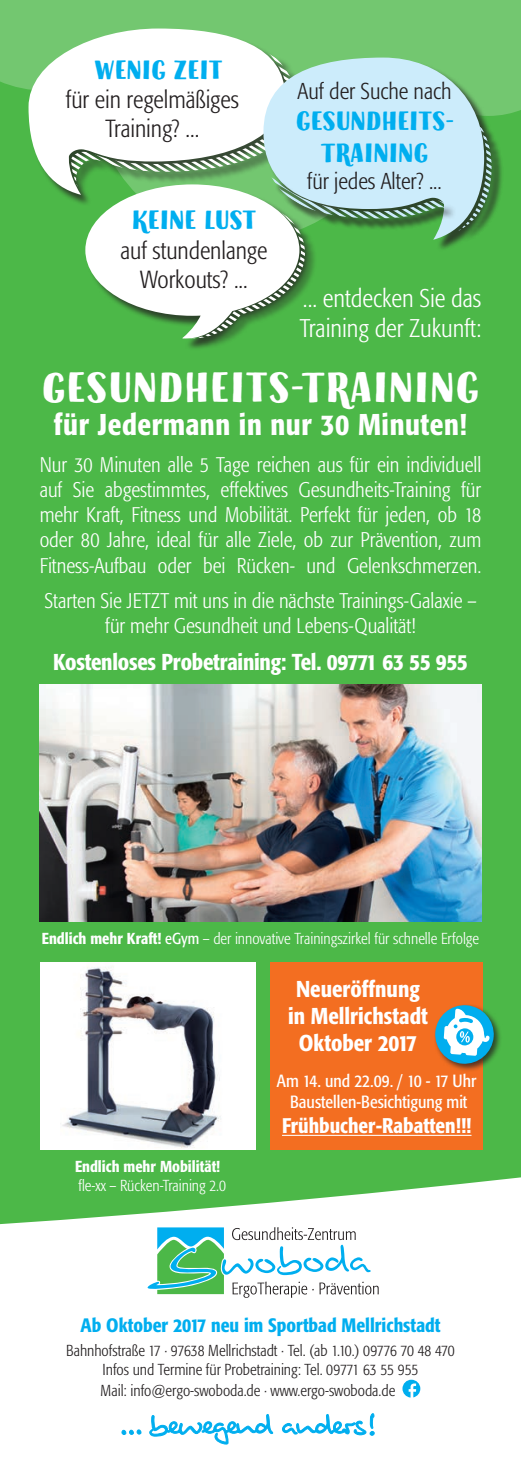
<style>
.page{position:relative;width:521px;height:1474px;background:#fff}
.page>*{position:absolute;margin:0;border:0;box-sizing:border-box;transform-origin:0 0}
.t1{font:42px "Sofa Sans Hand";letter-spacing:.02em;color:#fff}
.t2{font:500 condensed 29.75px "Formata";letter-spacing:.02em;color:#fff}
.t3{font:26.25px/31.5px "Sofa Sans Hand";color:#00aeef;text-align:center}
.t4{font:300 condensed 25.38px/30.4px "Formata";color:#fff}
.t5{font:300 condensed 24.5px/29.4px "Formata";color:#231f20;text-align:center}
.t6{font:500 condensed 22.75px/27.3px "Formata";letter-spacing:-.01em;color:#fff;text-align:center}
.t7{font:300 condensed 22.75px "Formata";color:#231f20}
.t8{font:300 condensed 21px/25.2px "Formata";color:#fff;text-align:justify}
.t9{font:500 condensed 21px "Formata";color:#fff}
.t10{font:500 condensed 19.25px "Formata";color:#00aeef}
.t11{font:condensed 17.5px/21px "Formata";color:#fff;text-align:center}
.t12{font:300 condensed 15.75px/18.9px "Formata";color:#231f20;text-align:center}
.t13{font:300 condensed 15.75px "Formata";color:#fff}
.t14{font:500 condensed 15.75px "Formata";color:#fff}
.s1{font-weight:500}
.s2{font-weight:400}
</style>
<div class="page">
<div style="left:0;top:0;width:521px;height:1473px;background:#4cb848"></div>
<div style="left:0;top:0;width:521px;height:119px;background:#73c770"></div>
<img style="left:40px;top:684px;width:441px;height:237px">
<div style="left:40px;top:962px;width:215px;height:187px;background:#fff"></div>
<img style="left:62px;top:966px;width:159px;height:182px">
<svg style="left:0;top:1177px;width:521px;height:296px;background:#eaf7ea"></svg>
<svg style="left:402px;top:1379px;width:18px;height:18px"></svg>
<div style="left:87px;top:186px;width:230px;height:165px;background:#231f20;opacity:.75"></div>
<svg style="left:29px;top:29px;width:256px;height:166px;background:#c6e7c5"></svg>
<div style="left:274px;top:122px;width:230px;height:128px;background:#231f20;opacity:.75"></div>
<svg style="left:70px;top:48px;width:421px;height:291px"></svg>
<svg style="left:146px;top:1227px;width:233px;height:70px;background:#b5ded6"></svg>
<svg style="left:121px;top:1375px;width:254px;height:69px;background:#e7f7fd"></svg>
<div style="left:270px;top:962px;width:213px;height:187px;background:#f36e21"></div>
<hr style="left:282px;top:1134px;width:189px;height:1px;background:#fff">
<div style="left:434px;top:1003px;width:68px;height:69px;background:#231f20;opacity:.75"></div>
<svg style="left:434px;top:1004px;width:61px;height:60px"></svg>
<p class="t3" style="left:94px;top:56px;width:130px">WENIG ZEIT</p>
<p class="t5" style="left:66px;top:85px;width:175px">für ein regelmäßiges<br>Training? ...</p>
<p class="t7" style="left:297px;top:78px;width:155px">Auf der Suche nach</p>
<p class="t3" style="left:296px;top:108px;width:160px">GESUNDHEITS-<br>TRAINING</p>
<p class="t7" style="left:307px;top:168px;width:136px">für jedes Alter? ...</p>
<p class="t3" style="left:132px;top:207px;width:126px">KEINE LUST</p>
<p class="t5" style="left:120px;top:236px;width:148px">auf stundenlange<br>Workouts? ...</p>
<p class="t4" style="left:300px;top:283px;width:183px">... entdecken Sie das<br>Training der Zukunft:</p>
<h1 class="t1" style="left:42px;top:361px;width:439px">GESUNDHEITS-TRAINING</h1>
<h2 class="t2" style="left:54px;top:406px;width:414px">für Jedermann in nur 30 Minuten!</h2>
<p class="t8" style="left:40px;top:452px;width:443px">Nur 30 Minuten alle 5 Tage reichen aus für ein individuell auf Sie abgestimmtes, effektives Gesundheits-Training für mehr Kraft, Fitness und Mobilität. Perfekt für jeden, ob 18 oder 80 Jahre, ideal für alle Ziele, ob zur Prävention, zum Fitness-Aufbau oder bei Rücken- und Gelenkschmerzen.</p>
<p class="t8" style="left:44px;top:588px;width:433px;text-align:center">Starten Sie JETZT mit uns in die nächste Trainings-Galaxie – für mehr Gesundheit und Lebens-Qualität!</p>
<p class="t6" style="left:53px;top:648px;width:416px">Kostenloses Probetraining: Tel. 09771 63 55 955</p>
<p class="t13" style="left:42px;top:929px;width:439px"><span class="s1">Endlich mehr Kraft!</span> <span class="s2">eGym</span> – der innovative Trainingszirkel für schnelle Erfolge</p>
<p class="t14" style="left:75px;top:1156px;width:147px">Endlich mehr Mobilität!</p>
<p class="t13" style="left:78px;top:1176px;width:149px">fle-xx – Rücken-Training 2.0</p>
<p class="t6" style="left:288px;top:974px;width:141px">Neueröffnung in Mellrichstadt<br>Oktober 2017</p>
<p class="t11" style="left:277px;top:1070px;width:201px">Am 14. und 22.09. / 10 - 17 Uhr<br>Baustellen-Besichtigung mit</p>
<p class="t9" style="left:282px;top:1113px;width:191px">Frühbucher-Rabatten!!!</p>
<p class="t10" style="left:81px;top:1313px;width:361px">Ab Oktober 2017 neu im Sportbad Mellrichstadt</p>
<p class="t12" style="left:66px;top:1341px;width:390px">Bahnhofstraße 17 · 97638 Mellrichstadt · Tel. (ab 1.10.) 09776 70 48 470<br>Infos und Termine für Probetraining: Tel. 09771 63 55 955</p>
<p class="t12" style="left:101px;top:1380px;width:296px">Mail: info@ergo-swoboda.de · www.ergo-swoboda.de</p>
</div>
